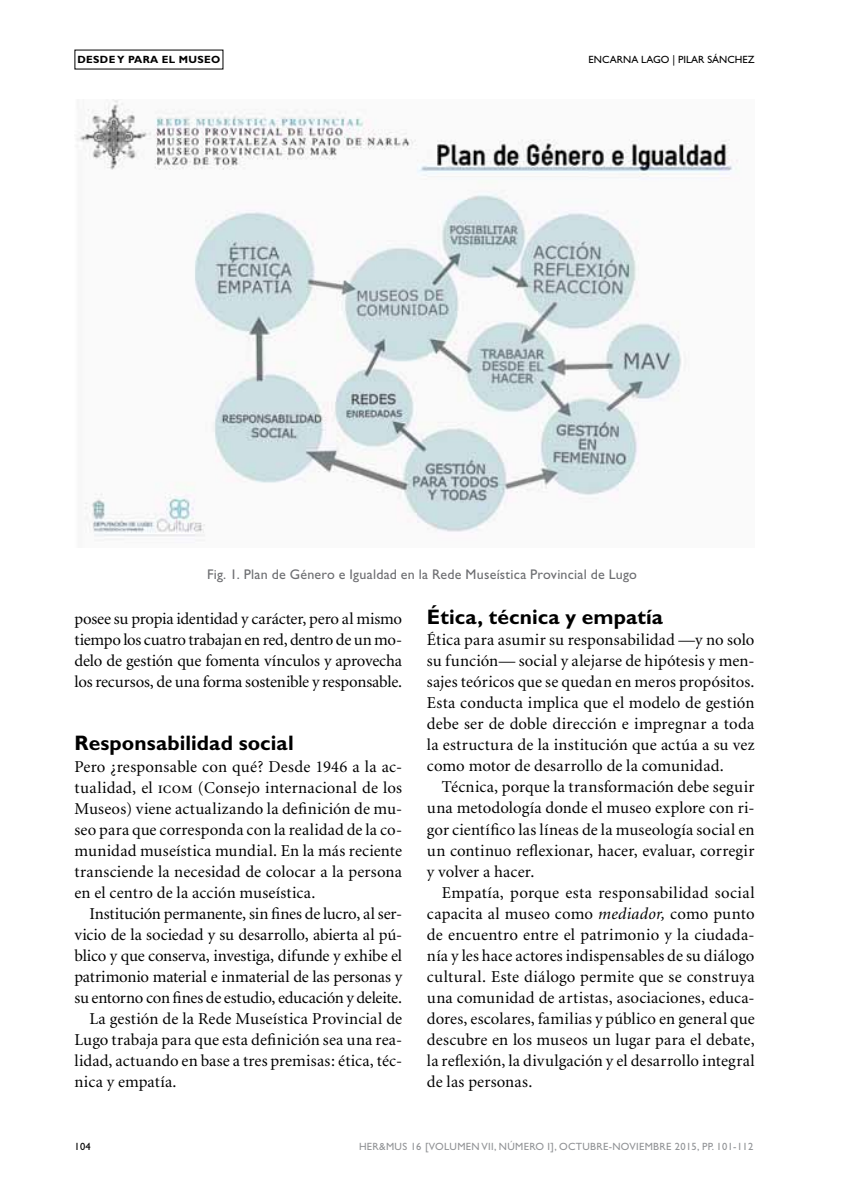
<style>
.page{position:relative;width:844px;height:1191px;background:#fff}
.page>*{position:absolute;margin:0;border:0;box-sizing:border-box;transform-origin:0 0}
.t1{font:700 21px "Gill Sans Std";letter-spacing:.005em;color:#000}
.t2{font:16.62px/21px "Minion";color:#000;text-align:justify}
.t3{font:14px "Gill Sans Std";letter-spacing:.015em;color:#6d6e71}
.t4{font:10.5px "Gill Sans Std";letter-spacing:.03em;color:#919396}
.t5{font:10.5px "Gill Sans Std";color:#000}
.t6{font:700 10.5px "Gill Sans Std";letter-spacing:.03em;color:#000}
.s1{font-family:"Minion Regular SC"}
.s2{font-style:italic}
</style>
<div class="page">
<img style="left:76px;top:99px;width:662px;height:441px">
<p class="t6" style="left:78px;top:53px;width:144px">Desde y para el museo</p>
<p class="t5" style="left:588px;top:54px;width:167px">ENCARNA LAGO | PILAR SÁNCHEZ</p>
<p class="t3" style="left:207px;top:566px;width:431px">FIG. 1. PLAN DE GÉNERO E IGUALDAD EN LA REDE MUSEÍSTICA PROVINCIAL DE LUGO</p>
<p class="t2" style="left:74px;top:609px;width:329px">posee su propia identidad y carácter, pero al mismo tiempo los cuatro trabajan en red, dentro de un mo&shy;delo de gestión que fomenta vínculos y aprovecha los recursos, de una forma sostenible y responsable.</p>
<p class="t1" style="left:74px;top:731px;width:221px">Responsabilidad social</p>
<p class="t2" style="left:74px;top:756px;width:329px">Pero ¿responsable con qué? Desde 1946 a la ac&shy;tualidad, el <span class="s1">icom</span> (Consejo internacional de los Museos) viene actualizando la definición de mu&shy;seo para que corresponda con la realidad de la co&shy;munidad museística mundial. En la más reciente transciende la necesidad de colocar a la persona en el centro de la acción museística.</p>
<p class="t2" style="left:89px;top:903px;width:314px">Institución permanente, sin fines de lucro, al ser-</p>
<p class="t2" style="left:74px;top:924px;width:329px">vicio de la sociedad y su desarrollo, abierta al pú-</p>
<p class="t2" style="left:74px;top:945px;width:329px">blico y que conserva, investiga, difunde y exhibe el</p>
<p class="t2" style="left:74px;top:966px;width:329px">patrimonio material e inmaterial de las personas y</p>
<p class="t2" style="left:74px;top:987px;width:329px">su entorno con fines de estudio, educación y deleite.</p>
<p class="t2" style="left:89px;top:1008px;width:314px">La gestión de la Rede Museística Provincial de</p>
<p class="t2" style="left:74px;top:1029px;width:329px">Lugo trabaja para que esta definición sea una rea-</p>
<p class="t2" style="left:74px;top:1050px;width:329px">lidad, actuando en base a tres premisas: ética, téc-</p>
<p class="t2" style="left:74px;top:1071px;width:103px">nica y empatía.</p>
<p class="t1" style="left:427px;top:605px;width:237px">Ética, técnica y empatía</p>
<p class="t2" style="left:427px;top:630px;width:329px">Ética para asumir su responsabilidad —y no solo su función— social y alejarse de hipótesis y men&shy;sajes teóricos que se quedan en meros propósitos.<br>Esta conducta implica que el modelo de gestión debe ser de doble dirección e impregnar a toda la estructura de la institución que actúa a su vez como motor de desarrollo de la comunidad.</p>
<p class="t2" style="left:427px;top:777px;width:329px;text-indent:15px">Técnica, porque la transformación debe seguir una metodología donde el museo explore con ri&shy;gor científico las líneas de la museología social en un continuo reflexionar, hacer, evaluar, corregir y volver a hacer.</p>
<p class="t2" style="left:427px;top:882px;width:329px;text-indent:15px">Empatía, porque esta responsabilidad social capacita al museo como <span class="s2">mediador,</span> como punto de encuentro entre el patrimonio y la ciudada&shy;nía y les hace actores indispensables de su diálogo cultural. Este diálogo permite que se construya una comunidad de artistas, asociaciones, educa&shy;dores, escolares, familias y público en general que descubre en los museos un lugar para el debate, la reflexión, la divulgación y el desarrollo integral de las personas.</p>
<p class="t5" style="left:74px;top:1140px;width:18px">104</p>
<p class="t4" style="left:359px;top:1140px;width:396px">HER&amp;MUS 16 [VOLUMEN VII, NÚMERO I], OCTUBRE-NOVIEMBRE 2015, PP. 101-112</p>
</div>
